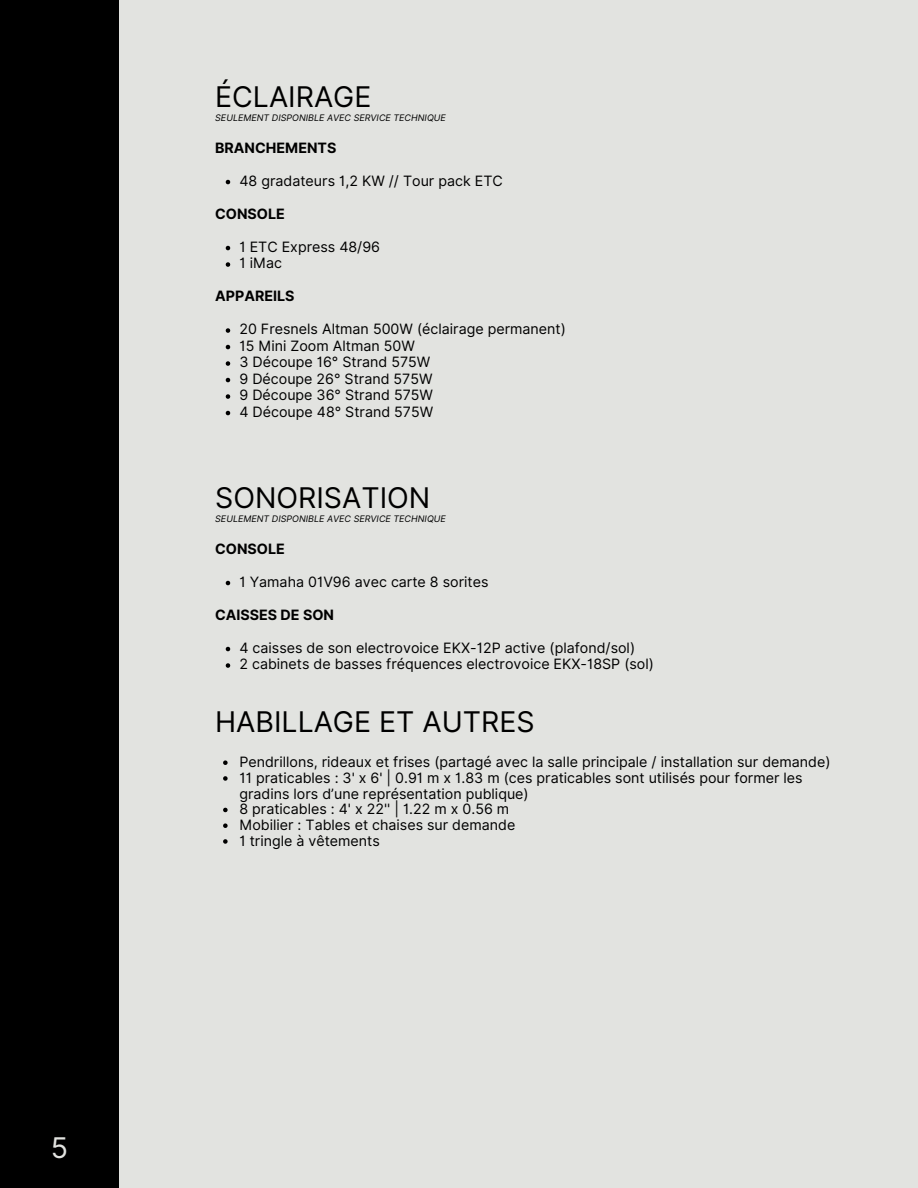
<style>
.page{position:relative;width:918px;height:1188px;background:#e2e3e0}
.page>*{position:absolute;margin:0;border:0;box-sizing:border-box;transform-origin:0 0}
.t1{font:28.5px "Inter";color:#000}
.t2{font:28.5px "Inter";color:#e2e3e0}
.t3{font:14.25px/15.8px "Inter";color:#000}
.t4{font:700 14.25px "Inter";color:#000}
.t5{font:italic 9px "Inter";color:#000}
</style>
<div class="page">
<div style="left:0;top:0;width:119px;height:1188px;background:#000"></div>
<svg style="left:226px;top:180px;width:4px;height:4px"></svg>
<svg style="left:226px;top:246px;width:4px;height:4px"></svg>
<svg style="left:226px;top:262px;width:4px;height:5px"></svg>
<svg style="left:226px;top:328px;width:4px;height:5px"></svg>
<svg style="left:226px;top:345px;width:4px;height:4px"></svg>
<svg style="left:226px;top:361px;width:4px;height:5px"></svg>
<svg style="left:226px;top:378px;width:4px;height:4px"></svg>
<svg style="left:226px;top:394px;width:4px;height:5px"></svg>
<svg style="left:226px;top:411px;width:4px;height:4px"></svg>
<svg style="left:226px;top:581px;width:4px;height:4px"></svg>
<svg style="left:226px;top:647px;width:4px;height:4px"></svg>
<svg style="left:226px;top:663px;width:4px;height:5px"></svg>
<svg style="left:223px;top:760px;width:5px;height:5px"></svg>
<svg style="left:223px;top:776px;width:5px;height:5px"></svg>
<svg style="left:223px;top:808px;width:5px;height:4px"></svg>
<svg style="left:223px;top:823px;width:5px;height:5px"></svg>
<svg style="left:223px;top:839px;width:5px;height:5px"></svg>
<p class="t2" style="left:51px;top:1130px;width:19px">5</p>
<p class="t1" style="left:215px;top:80px;width:158px">ÉCLAIRAGE</p>
<p class="t5" style="left:215px;top:113px;width:232px">SEULEMENT DISPONIBLE AVEC SERVICE TECHNIQUE</p>
<p class="t4" style="left:215px;top:139px;width:123px">BRANCHEMENTS</p>
<p class="t3" style="left:239px;top:173px;width:265px">48 gradateurs 1,2 KW // Tour pack ETC</p>
<p class="t4" style="left:215px;top:205px;width:71px">CONSOLE</p>
<p class="t3" style="left:239px;top:239px;width:142px">1 ETC Express 48/96</p>
<p class="t3" style="left:239px;top:255px;width:44px">1 iMac</p>
<p class="t4" style="left:215px;top:288px;width:81px">APPAREILS</p>
<p class="t3" style="left:239px;top:321px;width:328px">20 Fresnels Altman 500W (éclairage permanent)</p>
<p class="t3" style="left:239px;top:338px;width:177px">15 Mini Zoom Altman 50W</p>
<p class="t3" style="left:239px;top:354px;width:192px">3 Découpe 16° Strand 575W</p>
<p class="t3" style="left:239px;top:371px;width:195px">9 Découpe 26° Strand 575W</p>
<p class="t3" style="left:239px;top:387px;width:195px">9 Découpe 36° Strand 575W</p>
<p class="t3" style="left:239px;top:404px;width:195px">4 Découpe 48° Strand 575W</p>
<p class="t1" style="left:215px;top:481px;width:217px">SONORISATION</p>
<p class="t5" style="left:215px;top:514px;width:232px">SEULEMENT DISPONIBLE AVEC SERVICE TECHNIQUE</p>
<p class="t4" style="left:215px;top:540px;width:71px">CONSOLE</p>
<p class="t3" style="left:239px;top:574px;width:251px">1 Yamaha 01V96 avec carte 8 sorites</p>
<p class="t4" style="left:215px;top:606px;width:120px">CAISSES DE SON</p>
<p class="t3" style="left:239px;top:640px;width:397px">4 caisses de son electrovoice EKX-12P active (plafond/sol)</p>
<p class="t3" style="left:239px;top:656px;width:416px">2 cabinets de basses fréquences electrovoice EKX-18SP (sol)</p>
<p class="t1" style="left:215px;top:705px;width:321px">HABILLAGE ET AUTRES</p>
<p class="t3" style="left:239px;top:754px;width:593px">Pendrillons, rideaux et frises (partagé avec la salle principale / installation sur demande)</p>
<p class="t3" style="left:239px;top:770px;width:565px">11 praticables : 3' x 6' | 0.91 m x 1.83 m (ces praticables sont utilisés pour former les gradins lors d’une représentation publique)</p>
<p class="t3" style="left:239px;top:801px;width:271px">8 praticables : 4' x 22'' | 1.22 m x 0.56 m</p>
<p class="t3" style="left:239px;top:817px;width:277px">Mobilier : Tables et chaises sur demande</p>
<p class="t3" style="left:239px;top:833px;width:142px">1 tringle à vêtements</p>
</div>
